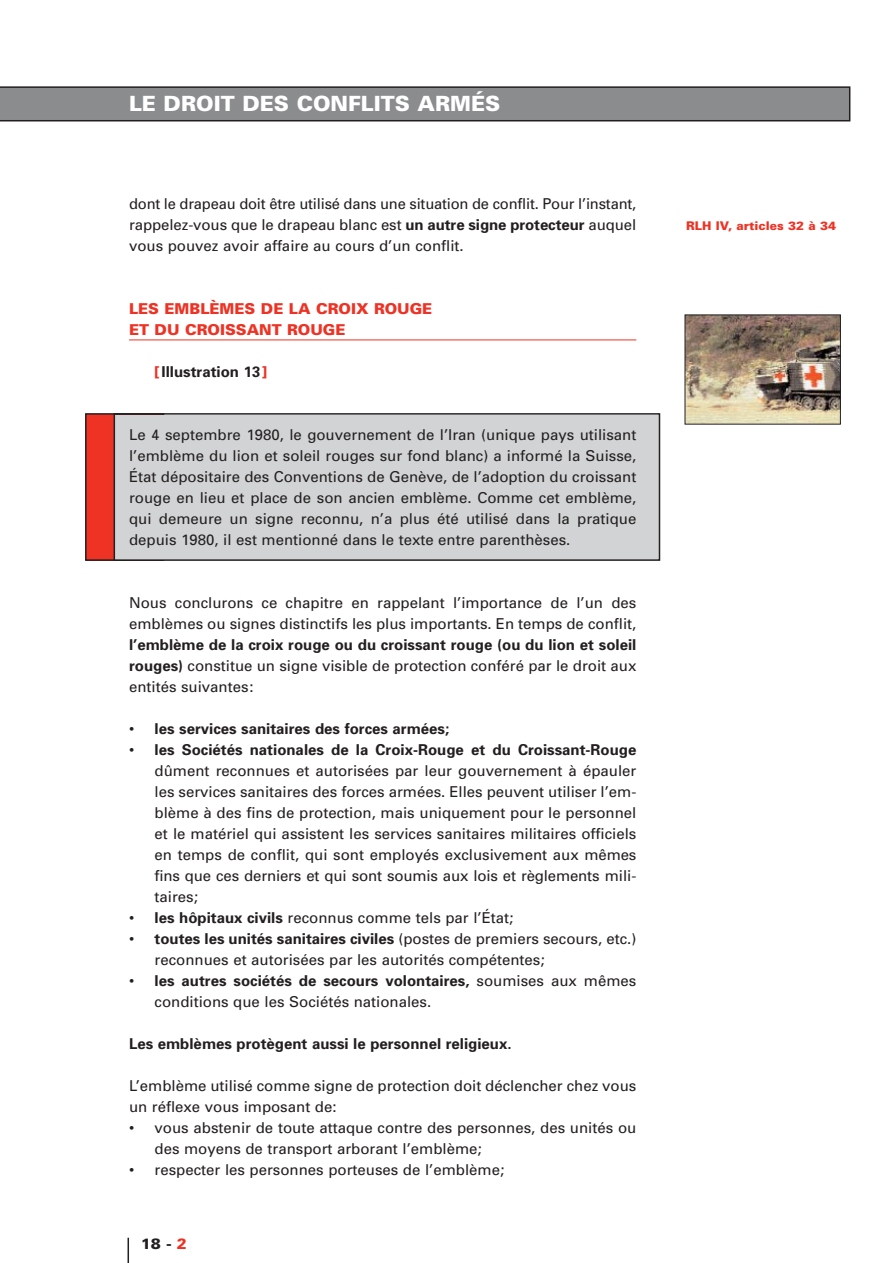
<style>
.page{position:relative;width:893px;height:1263px;background:#fff}
.page>*{position:absolute;margin:0;border:0;box-sizing:border-box;transform-origin:0 0}
.t1{font:900 21px "Univers";color:#fff}
.t2{font:15px/21px "Univers";color:#231f20}
.t3{font:700 15px "Univers";color:#231f20}
.t4{font:900 15px/21px "Univers";color:#ee3224}
.t5{font:900 15px "Univers";color:#231f20}
.t6{font:900 12px "Univers";color:#ee3224}
.s1{font-weight:700}
.s2{font-weight:900;color:#ee3224}
.s3{font-weight:400}
.s4{color:#ee3224}
</style>
<div class="page">
<div style="left:86px;top:414px;width:77px;height:146px;background:#ee3224"></div>
<div style="left:85px;top:413px;width:79px;height:148px;border:2px solid #231f20"></div>
<div style="left:115px;top:415px;width:544px;height:144px;background:#d1d3d4"></div>
<div style="left:114px;top:413px;width:546px;height:148px;border:2px solid #231f20"></div>
<hr style="left:129px;top:340px;width:507px;height:1px;background:#ee3224">
<svg style="left:0;top:86px;width:850px;height:35px;background:#838587"></svg>
<svg style="left:128px;top:1238px;width:1px;height:25px"></svg>
<img style="left:687px;top:316px;width:152px;height:106px">
<div style="left:685px;top:314px;width:156px;height:110px;border:1px solid #231f20"></div>
<h1 class="t1" style="left:129px;top:96px;width:373px">LE DROIT DES CONFLITS ARMÉS</h1>
<p class="t2" style="left:129px;top:195px;width:509px;text-align:justify">dont le drapeau doit être utilisé dans une situation de conflit. Pour l’instant, rappelez-vous que le drapeau blanc est <span class="s1">un autre signe protecteur</span> auquel vous pouvez avoir affaire au cours d’un conflit.</p>
<p class="t4" style="left:129px;top:300px;width:305px">LES EMBLÈMES DE LA CROIX ROUGE<br>ET DU CROISSANT ROUGE</p>
<p class="t3" style="left:155px;top:366px;width:114px"><span class="s2">[</span>Illustration 13<span class="s2">]</span></p>
<p class="t2" style="left:129px;top:426px;width:509px;text-align:justify">Le 4 septembre 1980, le gouvernement de l’Iran (unique pays utilisant l’emblème du lion et soleil rouges sur fond blanc) a informé la Suisse, État dépositaire des Conventions de Genève, de l’adoption du croissant rouge en lieu et place de son ancien emblème. Comme cet emblème, qui demeure un signe reconnu, n’a plus été utilisé dans la pratique depuis 1980, il est mentionné dans le texte entre parenthèses.</p>
<p class="t2" style="left:129px;top:594px;width:509px">Nous conclurons ce chapitre en rappelant l’importance de l’un des emblèmes ou signes distinctifs les plus importants. En temps de conflit,</p>
<p class="t2" style="left:129px;top:636px;width:509px;text-align:justify"><span class="s1">l’emblème de la croix rouge ou du croissant rouge (ou du lion et soleil rouges)</span> constitue un signe visible de protection conféré par le droit aux entités suivantes:</p>
<p class="t3" style="left:129px;top:723px;width:322px"><span class="s3">•</span> les services sanitaires des forces armées;</p>
<p class="t2" style="left:155px;top:741px;width:483px;text-align:justify;text-indent:-26px">• <span class="s1">les Sociétés nationales de la Croix-Rouge et du Croissant-Rouge </span>dûment reconnues et autorisées par leur gouvernement à épauler les services sanitaires des forces armées. Elles peuvent utiliser l’em&shy;blème à des fins de protection, mais uniquement pour le personnel et le matériel qui assistent les services sanitaires militaires officiels en temps de conflit, qui sont employés exclusivement aux mêmes fins que ces derniers et qui sont soumis aux lois et règlements mili&shy;taires;</p>
<p class="t2" style="left:129px;top:909px;width:386px">• <span class="s1">les hôpitaux civils</span> reconnus comme tels par l’État;</p>
<p class="t2" style="left:155px;top:930px;width:483px;text-indent:-26px">• <span class="s1">toutes les unités sanitaires civiles</span> (postes de premiers secours, etc.) reconnues et autorisées par les autorités compétentes;</p>
<p class="t2" style="left:155px;top:972px;width:483px;text-indent:-26px">• <span class="s1">les autres sociétés de secours volontaires,</span> soumises aux mêmes conditions que les Sociétés nationales.</p>
<p class="t3" style="left:129px;top:1038px;width:384px">Les emblèmes protègent aussi le personnel religieux.</p>
<p class="t2" style="left:129px;top:1077px;width:509px">L’emblème utilisé comme signe de protection doit déclencher chez vous un réflexe vous imposant de:</p>
<p class="t2" style="left:155px;top:1119px;width:483px;text-indent:-26px">• vous abstenir de toute attaque contre des personnes, des unités ou des moyens de transport arborant l’emblème;</p>
<p class="t2" style="left:129px;top:1161px;width:377px">• respecter les personnes porteuses de l’emblème;</p>
<p class="t5" style="left:141px;top:1238px;width:47px">18 - <span class="s4">2</span></p>
<p class="t6" style="left:686px;top:222px;width:152px">RLH IV, articles 32 à 34</p>
</div>
